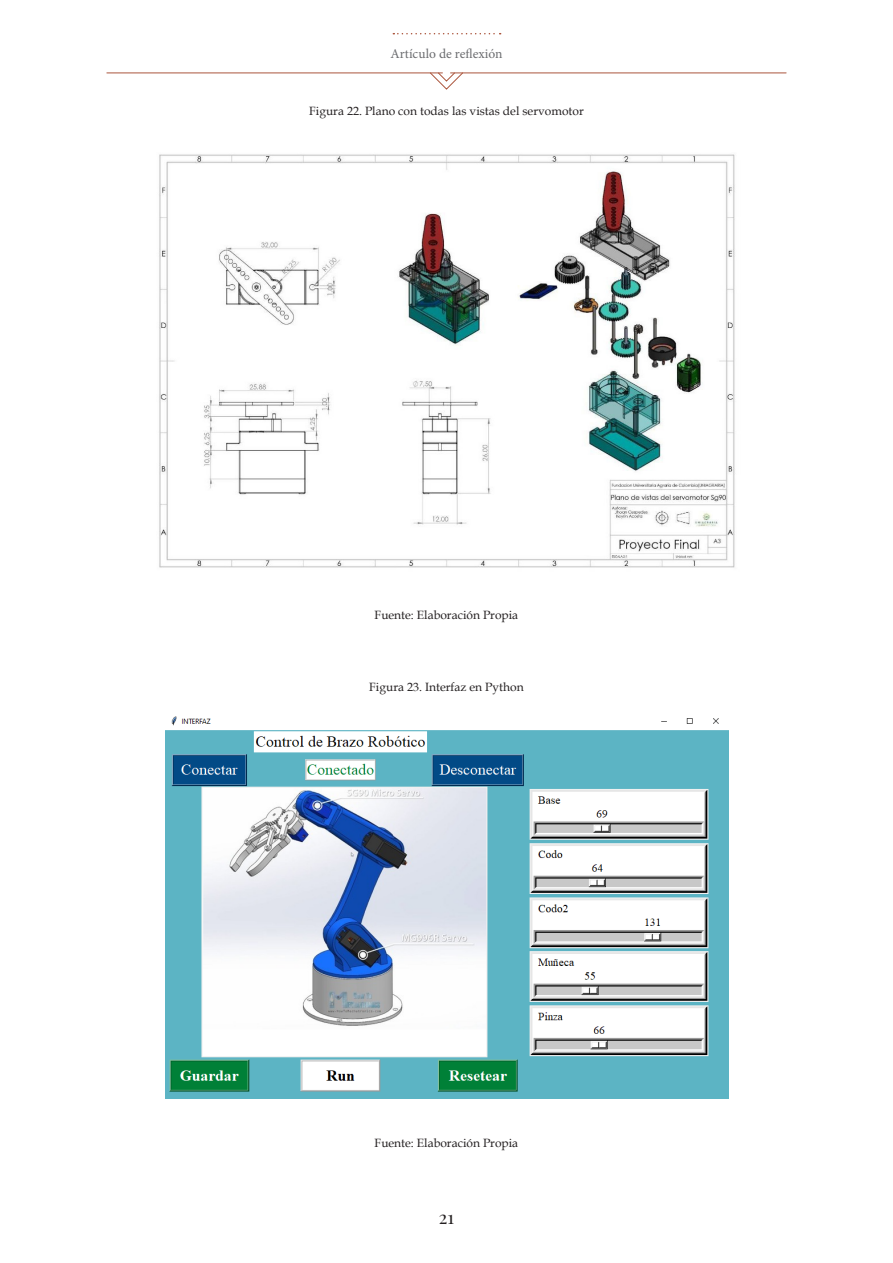
<style>
.page{position:relative;width:893px;height:1263px;background:#fff}
.page>*{position:absolute;margin:0;border:0;box-sizing:border-box;transform-origin:0 0}
.t1{font:18px "Playfair Display";color:#231f20}
.t2{font:13.5px "Minion Pro";color:#6c6d70}
.C1__Cuerpo_de_txt{font:12px "Book Antiqua";color:#231f20}
</style>
<div class="page">
<svg style="left:393px;top:33px;width:108px;height:1px"></svg>
<hr style="left:107px;top:73px;width:335px;height:1px;background:#ab553c">
<hr style="left:451px;top:73px;width:335px;height:1px;background:#ab553c">
<svg style="left:429px;top:72px;width:34px;height:18px"></svg>
<img style="left:159px;top:154px;width:576px;height:414px">
<img style="left:166px;top:716px;width:562px;height:382px">
<p class="t2" style="left:390px;top:45px;width:114px">Artículo de reflexión</p>
<p class="C1__Cuerpo_de_txt" style="left:309px;top:103px;width:276px">Figura 22. Plano con todas las vistas del servomotor</p>
<p class="C1__Cuerpo_de_txt" style="left:375px;top:607px;width:145px">Fuente: Elaboración Propia</p>
<p class="C1__Cuerpo_de_txt" style="left:369px;top:679px;width:156px">Figura 23. Interfaz en Python</p>
<p class="C1__Cuerpo_de_txt" style="left:375px;top:1135px;width:145px">Fuente: Elaboración Propia</p>
<h1 class="t1" style="left:439px;top:1203px;width:17px">21</h1>
</div>
